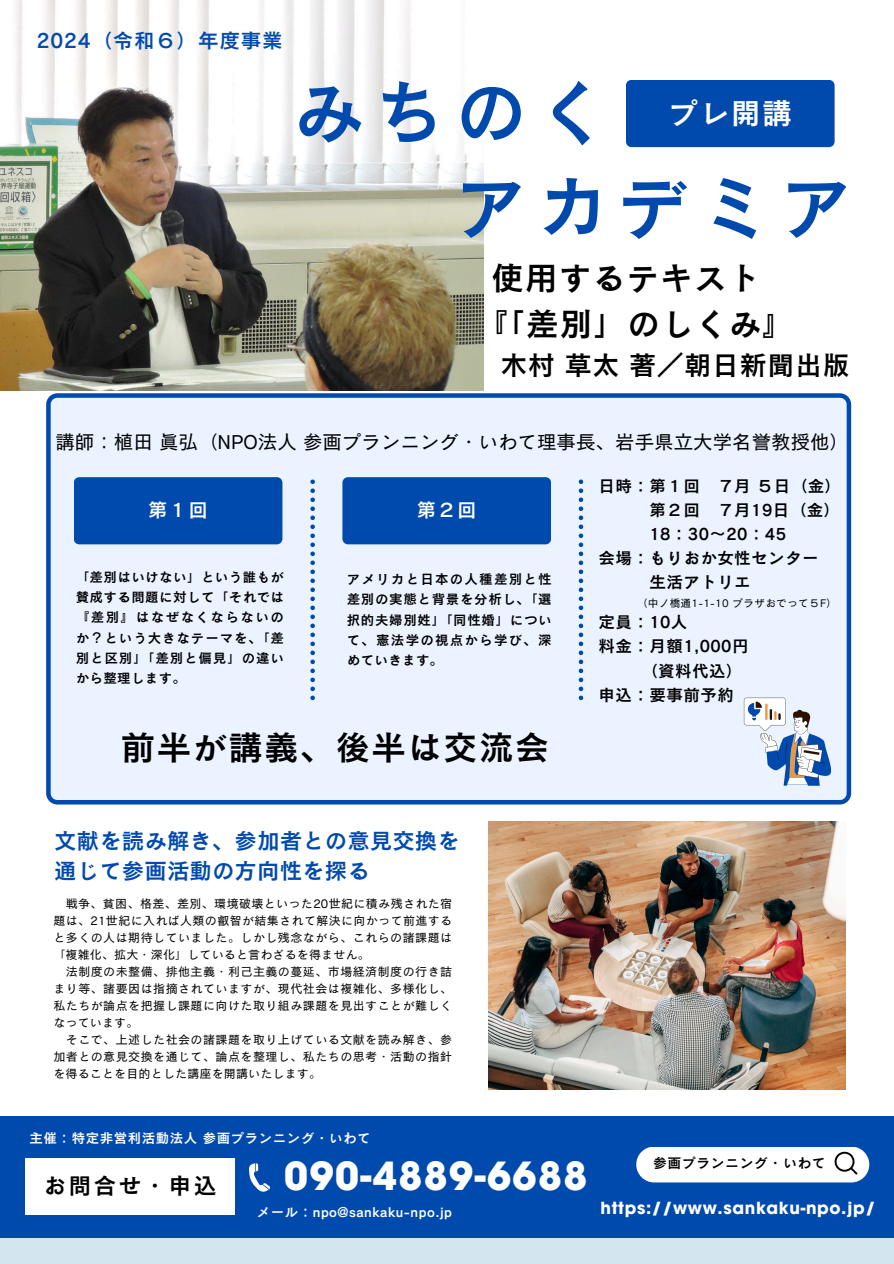
<style>
.page{position:relative;width:894px;height:1264px;background:#fff}
.page>*{position:absolute;margin:0;border:0;box-sizing:border-box;transform-origin:0 0}
.t1{font:72.9px/94.2px "Canva Cezanne Pro N DB";letter-spacing:.115em;color:#004aad}
.t2{font:700 38.7px "ITC Avant Garde Pro";letter-spacing:.04em;color:#fff}
.t3{font:34.5px "Canva Cezanne Pro N DB";letter-spacing:.04em;color:#000}
.t4{font:33px/46.2px "Canva Cezanne Pro N DB";letter-spacing:.025em;color:#000;text-align:center}
.t5{font:30px "Canva Cezanne Pro N DB";color:#fff}
.t6{font:27px "Canva Cezanne Pro N DB";letter-spacing:.025em;color:#000}
.t7{font:23.1px "Canva Cezanne Pro N DB";letter-spacing:.085em;color:#000}
.t8{font:22.5px/30.3px "Canva Cezanne Pro N DB";color:#004aad}
.t9{font:20.55px "Canva Cezanne Pro N DB";letter-spacing:.04em;color:#004aad}
.t10{font:19.5px "Canva Cezanne Pro N M";color:#000}
.t11{font:19.5px "Canva Cezanne Pro N DB";letter-spacing:.04em;color:#fff}
.t12{font:16.65px "Canva Cezanne Pro N DB";letter-spacing:.025em;color:#000}
.t13{font:700 16.65px "ITC Avant Garde Pro";letter-spacing:.04em;color:#fff}
.t14{font:13.8px "Canva Cezanne Pro N DB";letter-spacing:.04em;color:#000}
.t15{font:13.5px/20.2px "Canva Cezanne Pro N DB";letter-spacing:.065em;color:#000;text-align:justify}
.t16{font:13.5px "Canva Cezanne Pro N DB";letter-spacing:.04em;color:#fff}
.t17{font:12px/17px "Canva Cezanne Pro N M";letter-spacing:.04em;color:#000;text-align:justify}
.t18{font:10.65px "Canva Cezanne Pro N M";letter-spacing:.025em;color:#000}
</style>
<div class="page">
<div style="left:0;top:1116px;width:893px;height:147px;background:#004aad"></div>
<div style="left:0;top:1238px;width:893px;height:25px;background:#d3e6ef"></div>
<svg style="left:249px;top:1163px;width:21px;height:29px"></svg>
<div style="left:636px;top:1146px;width:233px;height:36px;background:#fff;border-radius:18px"></div>
<svg style="left:834px;top:1151px;width:22px;height:23px"></svg>
<div style="left:25px;top:1158px;width:209px;height:56px;background:#fff"></div>
<div style="left:46px;top:393px;width:804px;height:411px;background:#eaf3ff"></div>
<svg style="left:310px;top:479px;width:5px;height:221px"></svg>
<svg style="left:578px;top:479px;width:5px;height:221px"></svg>
<div style="left:74px;top:477px;width:208px;height:67px;background:#004aad"></div>
<div style="left:342px;top:477px;width:209px;height:67px;background:#004aad"></div>
<svg style="left:743px;top:697px;width:88px;height:88px"></svg>
<img style="left:0;top:0;width:483px;height:390px">
<img style="left:488px;top:821px;width:357px;height:268px">
<div style="left:626px;top:80px;width:208px;height:67px;background:#004aad"></div>
<p class="t9" style="left:37px;top:30px;width:247px">2024（令和６）年度事業</p>
<p class="t1" style="left:454px;top:64px;width:399px;text-indent:-163px">みちのく<br>アカデミア</p>
<p class="t4" style="left:474px;top:254px;width:322px">使用するテキスト<br>『「差別」のしくみ』</p>
<p class="t6" style="left:500px;top:351px;width:351px">木村草太著／朝日新聞出版</p>
<p class="t5" style="left:668px;top:97px;width:125px">プレ開講</p>
<h2 class="t10" style="left:55px;top:431px;width:795px">講師：植田眞弘（NPO法人参画プランニング・いわて理事長、岩手県立大学名誉教授他）</h2>
<p class="t11" style="left:148px;top:499px;width:62px">第１回</p>
<p class="t11" style="left:416px;top:499px;width:62px">第２回</p>
<h5 class="t15" style="left:76px;top:566px;width:210px">「差別はいけない」という誰もが賛成する問題に対して「それでは『差別』はなぜなくならないのか？という大きなテーマを、「差別と区別」「差別と偏見」の違いから整理します。</h5>
<p class="t15" style="left:347px;top:568px;width:206px">アメリカと日本の人種差別と性差別の実態と背景を分析し、「選択的夫婦別姓」「同性婚」について、憲法学の視点から学び、深めていきます。</p>
<p class="t3" style="left:121px;top:729px;width:430px">前半が講義、後半は交流会</p>
<p class="t12" style="left:598px;top:477px;width:244px">日時：第１回 ７月５日（金）</p>
<p class="t12" style="left:649px;top:501px;width:192px">第２回 ７月 19日（金）</p>
<p class="t12" style="left:649px;top:525px;width:138px">18：30～20：45</p>
<p class="t12" style="left:598px;top:549px;width:222px">会場：もりおか女性センター</p>
<p class="t12" style="left:649px;top:573px;width:103px">生活アトリエ</p>
<h3 class="t18" style="left:636px;top:597px;width:202px">（中ノ橋通1-1-10 プラザおでって５F）</h3>
<p class="t12" style="left:598px;top:613px;width:89px">定員：10人</p>
<p class="t12" style="left:598px;top:638px;width:152px">料金：月額1,000円</p>
<p class="t12" style="left:641px;top:662px;width:103px">（資料代込）</p>
<p class="t12" style="left:598px;top:686px;width:137px">申込：要事前予約</p>
<p class="t8" style="left:54px;top:825px;width:407px">文献を読み解き、参加者との意見交換を通じて参画活動の方向性を探る</p>
<p class="t17" style="left:53px;top:895px;width:400px;text-indent:12px">戦争、貧困、格差、差別、環境破壊といった20世紀に積み残された宿題は、21世紀に入れば人類の叡智が結集されて解決に向かって前進すると多くの人は期待していました。しかし残念ながら、これらの諸課題は「複雑化、拡大・深化」していると言わざるを得ません。</p>
<p class="t17" style="left:53px;top:963px;width:400px;text-indent:12px">法制度の未整備、排他主義・利己主義の蔓延、市場経済制度の行き詰まり等、諸要因は指摘されていますが、現代社会は複雑化、多様化し、私たちが論点を把握し課題に向けた取り組み課題を見出すことが難しくなっています。</p>
<p class="t17" style="left:53px;top:1031px;width:400px;text-indent:12px">そこで、上述した社会の諸課題を取り上げている文献を読み解き、参加者との意見交換を通じて、論点を整理し、私たちの思考・活動の指針を得ることを目的とした講座を開講いたします。</p>
<h6 class="t16" style="left:30px;top:1130px;width:342px">主催：特定非営利活動法人参画プランニング・いわて</h6>
<p class="t7" style="left:43px;top:1173px;width:175px">お問合せ・申込</p>
<h6 class="t2" style="left:284px;top:1160px;width:304px">090-4889-6688</h6>
<p class="t14" style="left:653px;top:1155px;width:174px">参画プランニング・いわて</p>
<p class="t16" style="left:256px;top:1204px;width:197px">メール：npo@sankaku-npo.jp</p>
<p class="t13" style="left:600px;top:1201px;width:276px">https://www.sankaku-npo.jp/</p>
</div>
